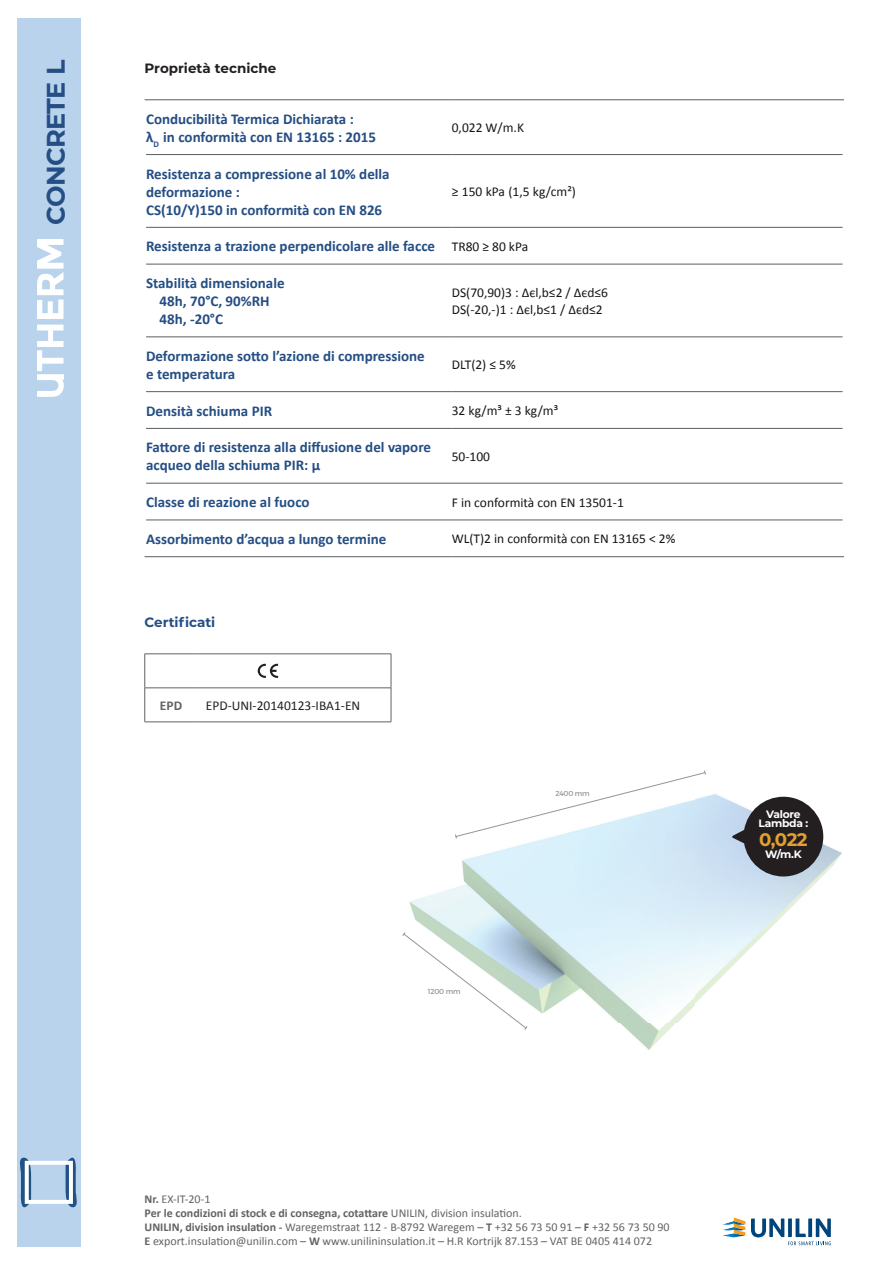
<style>
.page{position:relative;width:893px;height:1263px;background:#fff}
.page>*{position:absolute;margin:0;border:0;box-sizing:border-box;transform-origin:0 0}
.t1{font:700 25.5px "Montserrat";letter-spacing:-.025em;color:#254e84}
.t2{font:700 18.15px "Montserrat";color:#e49f2e}
.t3{font:700 15px/18px "Calibri";color:#254e84}
.t4{font:13.5px/16.2px "Calibri";color:#171419}
.t5{font:13.5px "Calibri";color:#231f20}
.t6{font:700 13.5px "Montserrat";color:#231f20}
.t7{font:700 13.5px "Montserrat";color:#254e84}
.t8{font:700 13.5px "Calibri";color:#636366}
.t9{font:12px/14.4px "Calibri";color:#636366}
.t10{font:700 12px/14.4px "Calibri";color:#636366}
.t11{font:700 10.65px/9.3px "Montserrat";letter-spacing:-.025em;color:#fff;text-align:center}
.t12{font:7.2px "Montserrat";letter-spacing:-.025em;color:#939598}
.s1{font-weight:400;font-size:13.5px;color:#171419}
.s2{font-weight:400}
.s3{font-weight:700}
</style>
<div class="page">
<div style="left:17px;top:18px;width:64px;height:1228px;background:#b9d3ed"></div>
<svg style="left:751px;top:1218px;width:80px;height:27px"></svg>
<svg style="left:722px;top:1217px;width:23px;height:20px"></svg>
<img style="left:409px;top:794px;width:433px;height:256px">
<svg style="left:37px;top:239px;width:27px;height:158px"></svg>
<hr style="left:145px;top:100px;width:307px;height:1px;background:#595e61">
<hr style="left:452px;top:100px;width:392px;height:1px;background:#595e61">
<hr style="left:146px;top:154px;width:306px;height:1px;background:#595e61">
<hr style="left:452px;top:154px;width:391px;height:1px;background:#595e61">
<hr style="left:146px;top:227px;width:306px;height:1px;background:#595e61">
<hr style="left:452px;top:227px;width:391px;height:1px;background:#595e61">
<hr style="left:146px;top:264px;width:306px;height:1px;background:#595e61">
<hr style="left:452px;top:264px;width:391px;height:1px;background:#595e61">
<hr style="left:146px;top:337px;width:306px;height:1px;background:#595e61">
<hr style="left:452px;top:337px;width:391px;height:1px;background:#595e61">
<hr style="left:146px;top:391px;width:306px;height:1px;background:#595e61">
<hr style="left:452px;top:391px;width:391px;height:1px;background:#595e61">
<hr style="left:146px;top:428px;width:306px;height:1px;background:#595e61">
<hr style="left:452px;top:428px;width:391px;height:1px;background:#595e61">
<hr style="left:146px;top:483px;width:306px;height:1px;background:#595e61">
<hr style="left:452px;top:483px;width:391px;height:1px;background:#595e61">
<hr style="left:146px;top:520px;width:306px;height:1px;background:#595e61">
<hr style="left:452px;top:520px;width:391px;height:1px;background:#595e61">
<hr style="left:145px;top:556px;width:307px;height:1px;background:#595e61">
<hr style="left:452px;top:556px;width:392px;height:1px;background:#595e61">
<hr style="left:145px;top:653px;width:52px;height:1px;background:#636366">
<hr style="left:197px;top:653px;width:194px;height:1px;background:#636366">
<hr style="left:145px;top:688px;width:52px;height:1px;background:#636366">
<hr style="left:197px;top:688px;width:194px;height:1px;background:#636366">
<hr style="left:145px;top:722px;width:52px;height:1px;background:#636366">
<hr style="left:197px;top:722px;width:194px;height:1px;background:#636366">
<hr style="left:144px;top:654px;width:1px;height:34px;background:#636366">
<hr style="left:391px;top:654px;width:1px;height:34px;background:#636366">
<hr style="left:144px;top:688px;width:1px;height:34px;background:#636366">
<hr style="left:391px;top:688px;width:1px;height:34px;background:#636366">
<svg style="left:258px;top:664px;width:20px;height:14px"></svg>
<svg style="left:454px;top:770px;width:252px;height:69px"></svg>
<svg style="left:402px;top:931px;width:126px;height:100px"></svg>
<svg style="left:731px;top:797px;width:92px;height:79px;background:#595a5f"></svg>
<svg style="left:19px;top:1158px;width:58px;height:49px"></svg>
<h1 class="t1" style="left:37px;top:225px;width:166px;rotate:-90deg">CONCRETE L</h1>
<p class="t6" style="left:145px;top:58px;width:133px">Proprietà tecniche</p>
<p class="t3" style="left:146px;top:109px;width:231px">Conducibilità Termica Dichiarata :<br>λ<sub>D</sub> in conformità con EN 13165 : 2015</p>
<p class="t4" style="left:452px;top:119px;width:74px">0,022 W/m.K</p>
<p class="t3" style="left:146px;top:164px;width:245px">Resistenza a compressione al 10% della deformazione :<br>CS(10/Y)150 in conformità con EN 826</p>
<p class="t4" style="left:452px;top:183px;width:126px">≥ 150 kPa (1,5 kg/cm²)</p>
<p class="t3" style="left:146px;top:237px;width:384px">Resistenza a trazione perpendicolare alle facce <span class="s1">TR80 ≥ 80 kPa</span></p>
<p class="t3" style="left:160px;top:273px;width:126px;text-indent:-14px">Stabilità dimensionale<br>48h, 70°C, 90%RH<br>48h, -20°C</p>
<p class="t4" style="left:452px;top:284px;width:158px">DS(70,90)3 : ∆єl,b≤2 / ∆єd≤6<br>DS(-20,-)1 : ∆єl,b≤1 / ∆єd≤2</p>
<p class="t3" style="left:146px;top:346px;width:280px">Deformazione sotto l’azione di compressione e temperatura</p>
<p class="t4" style="left:452px;top:356px;width:65px">DLT(2) ≤ 5%</p>
<p class="t3" style="left:146px;top:401px;width:128px">Densità schiuma PIR</p>
<p class="t4" style="left:452px;top:402px;width:108px">32 kg/m³ ± 3 kg/m³</p>
<p class="t3" style="left:146px;top:438px;width:286px">Fattore di resistenza alla diffusione del vapore acqueo della schiuma PIR: μ</p>
<p class="t4" style="left:452px;top:448px;width:40px">50-100</p>
<p class="t3" style="left:146px;top:492px;width:165px">Classe di reazione al fuoco</p>
<p class="t4" style="left:452px;top:493px;width:174px">F in conformità con EN 13501-1</p>
<p class="t3" style="left:146px;top:529px;width:242px">Assorbimento d’acqua a lungo termine</p>
<p class="t4" style="left:452px;top:530px;width:225px">WL(T)2 in conformità con EN 13165 &lt; 2%</p>
<p class="t7" style="left:145px;top:612px;width:72px">Certificati</p>
<p class="t8" style="left:160px;top:697px;width:24px">EPD</p>
<p class="t5" style="left:206px;top:697px;width:156px">EPD-UNI-20140123-IBA1-EN</p>
<p class="t12" style="left:428px;top:986px;width:34px">1200 mm</p>
<p class="t12" style="left:555px;top:789px;width:36px">2400 mm</p>
<p class="t10" style="left:145px;top:1191px;width:379px">Nr. <span class="s2">EX-IT-20-1<br></span>Per le condizioni di stock e di consegna, cotattare <span class="s2">UNILIN, division insulation.</span></p>
<p class="t9" style="left:145px;top:1219px;width:527px"><span class="s3">UNILIN, division insulation -</span> Waregemstraat 112 - B-8792 Waregem – <span class="s3">T</span> +32 56 73 50 91 – <span class="s3">F</span> +32 56 73 50 90<br><span class="s3">E</span> export.insulation@unilin.com – <span class="s3">W</span> www.unilininsulation.it – H.R Kortrijk 87.153 – VAT BE 0405 414 072</p>
<p class="t11" style="left:758px;top:809px;width:51px">Valore<br>Lambda :</p>
<p class="t2" style="left:759px;top:826px;width:50px">0,022</p>
<p class="t11" style="left:765px;top:849px;width:38px">W/m.K</p>
</div>
